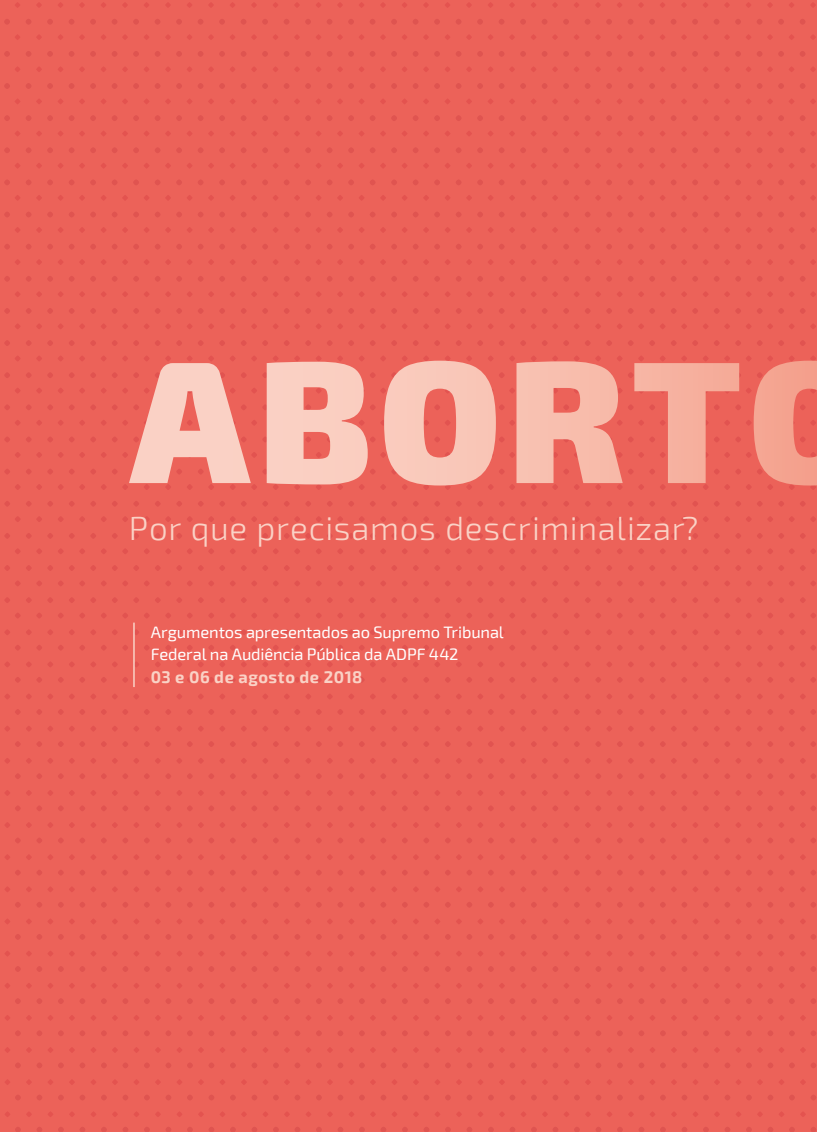
<style>
.page{position:relative;width:817px;height:1132px;background:#fff}
.page>*{position:absolute;margin:0;border:0;box-sizing:border-box;transform-origin:0 0}
.t1{font:300 33px "Exo 2";letter-spacing:.02em;color:#fad2c6}
.t2{font:16.5px/22.5px "Exo 2";letter-spacing:-.01em;color:#fff}
.t3{font:700 16.5px "Exo 2";letter-spacing:.03em;color:#fad2c6}
</style>
<div class="page">
<div style="left:0;top:0;width:816px;height:1131px;background:#ec6259"></div>
<svg style="left:129px;top:360px;width:687px;height:125px"></svg>
<hr style="left:133px;top:622px;width:2px;height:64px;background:#fad2c6">
<h1 class="t1" style="left:129px;top:509px;width:571px">Por que precisamos descriminalizar?</h1>
<p class="t2" style="left:151px;top:620px;width:354px">Argumentos apresentados ao Supremo Tribunal<br>Federal na Audiência Pública da ADPF 442</p>
<p class="t3" style="left:151px;top:666px;width:213px">03 e 06 de agosto de 2018</p>
</div>
